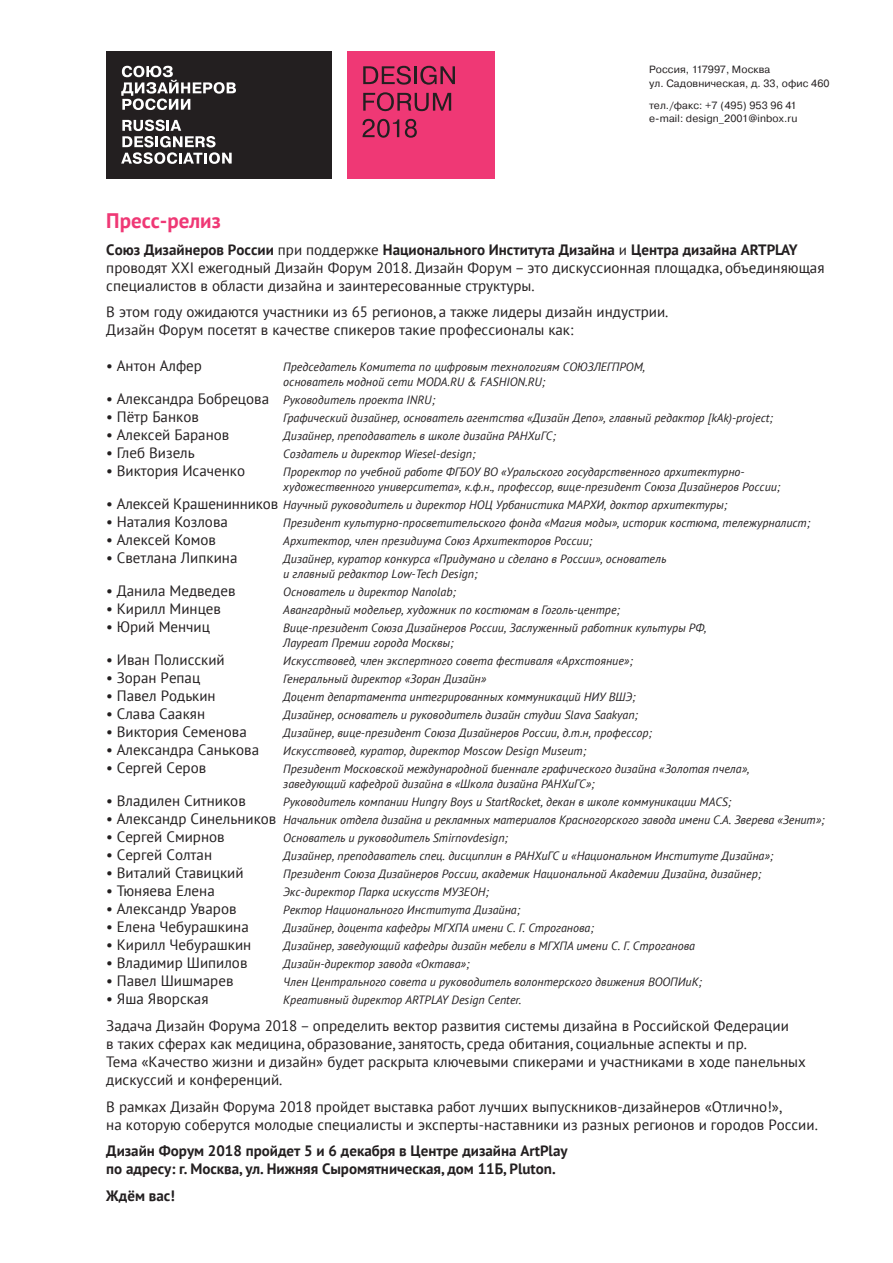
<style>
.page{position:relative;width:893px;height:1263px;background:#fff}
.page>*{position:absolute;margin:0;border:0;box-sizing:border-box;transform-origin:0 0}
.t1{font:700 21px "PT Sans";color:#ef3875}
.t2{font:15px/18px "PT Sans";color:#231f20}
.t3{font:700 15px/18px "PT Sans";color:#231f20}
.t4{font:italic 12px/15px "PT Sans";color:#231f20}
.t5{font:10.5px/13.5px "Pragmatica";letter-spacing:.01em;color:#231f20}
.s1{font-weight:700}
.s2{font-style:normal;font-size:15px}
</style>
<div class="page">
<div style="left:348px;top:51px;width:147px;height:128px;background:#ef3875"></div>
<svg style="left:363px;top:66px;width:48px;height:19px"></svg>
<hr style="left:414px;top:66px;width:3px;height:18px;background:#231f20">
<svg style="left:420px;top:66px;width:35px;height:19px"></svg>
<svg style="left:363px;top:92px;width:88px;height:19px"></svg>
<svg style="left:363px;top:119px;width:36px;height:19px"></svg>
<svg style="left:405px;top:119px;width:12px;height:19px"></svg>
<div style="left:106px;top:51px;width:226px;height:128px;background:#231f20"></div>
<svg style="left:121px;top:66px;width:115px;height:44px"></svg>
<svg style="left:121px;top:120px;width:111px;height:44px"></svg>
<p class="t5" style="left:649px;top:63px;width:182px">Россия, 117997, Москва<br>ул. Садовническая, д. 33, офис 460</p>
<p class="t5" style="left:649px;top:99px;width:150px">тел./факс: +7 (495) 953 96 41 e-mail: design_2001@inbox.ru</p>
<p class="t1" style="left:106px;top:207px;width:116px">Пресс-релиз</p>
<p class="t2" style="left:106px;top:240px;width:720px"><span class="s1">Союз Дизайнеров России</span> при поддержке <span class="s1">Национального Института Дизайна</span> и <span class="s1">Центра дизайна ARTPLAY </span>проводят XXI ежегодный Дизайн Форум 2018. Дизайн Форум – это дискуссионная площадка, объединяющая специалистов в области дизайна и заинтересованные структуры.</p>
<p class="t2" style="left:106px;top:303px;width:564px">В этом году ожидаются участники из 65 регионов, а также лидеры дизайн индустрии.<br>Дизайн Форум посетят в качестве спикеров такие профессионалы как:</p>
<p class="t2" style="left:106px;top:357px;width:97px">• Антон Алфер</p>
<p class="t4" style="left:283px;top:359px;width:363px">Председатель Комитета по цифровым технологиям СОЮЗЛЕГПРОМ, основатель модной сети MODA.RU &amp; FASHION.RU;</p>
<p class="t4" style="left:106px;top:392px;width:330px"><span class="s2">• Александра Бобрецова</span> Руководитель проекта INRU;</p>
<p class="t2" style="left:106px;top:408px;width:94px">• Пётр Банков</p>
<p class="t4" style="left:283px;top:410px;width:491px">Графический дизайнер, основатель агентства «Дизайн Депо», главный редактор [kAk)-project;</p>
<p class="t2" style="left:106px;top:426px;width:125px">• Алексей Баранов</p>
<p class="t4" style="left:283px;top:428px;width:274px">Дизайнер, преподаватель в школе дизайна РАНХиГС;</p>
<p class="t2" style="left:106px;top:444px;width:90px">• Глеб Визель</p>
<p class="t4" style="left:283px;top:446px;width:194px">Создатель и директор Wiesel-design;</p>
<p class="t2" style="left:106px;top:462px;width:140px">• Виктория Исаченко</p>
<p class="t4" style="left:283px;top:464px;width:498px">Проректор по учебной работе ФГБОУ ВО «Уральского государственного архитектурно&shy;художественного университета», к.ф.н., профессор, вице-президент Союза Дизайнеров России;</p>
<p class="t4" style="left:106px;top:497px;width:622px"><span class="s2">• Алексей Крашенинников</span> Научный руководитель и директор НОЦ Урбанистика МАРХИ, доктор архитектуры;</p>
<p class="t2" style="left:106px;top:513px;width:123px">• Наталия Козлова</p>
<p class="t4" style="left:283px;top:515px;width:528px">Президент культурно-просветительского фонда «Магия моды», историк костюма, тележурналист;</p>
<p class="t2" style="left:106px;top:531px;width:111px">• Алексей Комов</p>
<p class="t4" style="left:283px;top:533px;width:310px">Архитектор, член президиума Союз Архитекторов России;</p>
<p class="t2" style="left:106px;top:549px;width:133px">• Светлана Липкина</p>
<p class="t4" style="left:283px;top:551px;width:385px">Дизайнер, куратор конкурса «Придумано и сделано в России», основатель и главный редактор Low-Tech Design;</p>
<p class="t2" style="left:106px;top:582px;width:131px">• Данила Медведев</p>
<p class="t4" style="left:283px;top:584px;width:174px">Основатель и директор Nanolab;</p>
<p class="t2" style="left:106px;top:600px;width:116px">• Кирилл Минцев</p>
<p class="t4" style="left:283px;top:602px;width:338px">Авангардный модельер, художник по костюмам в Гоголь-центре;</p>
<p class="t2" style="left:106px;top:618px;width:105px">• Юрий Менчиц</p>
<p class="t4" style="left:283px;top:620px;width:425px">Вице-президент Союза Дизайнеров России, Заслуженный работник культуры РФ,<br>Лауреат Премии города Москвы;</p>
<p class="t2" style="left:106px;top:651px;width:120px">• Иван Полисский</p>
<p class="t4" style="left:283px;top:653px;width:351px">Искусствовед, член экспертного совета фестиваля «Архстояние»;</p>
<p class="t2" style="left:106px;top:669px;width:96px">• Зоран Репац</p>
<p class="t4" style="left:283px;top:671px;width:204px">Генеральный директор «Зоран Дизайн»</p>
<p class="t2" style="left:106px;top:687px;width:111px">• Павел Родькин</p>
<p class="t4" style="left:283px;top:689px;width:354px">Доцент департамента интегрированных коммуникаций НИУ ВШЭ;</p>
<p class="t2" style="left:106px;top:705px;width:100px">• Слава Саакян</p>
<p class="t4" style="left:283px;top:707px;width:356px">Дизайнер, основатель и руководитель дизайн студии Slava Saakyan;</p>
<p class="t2" style="left:106px;top:723px;width:142px">• Виктория Семенова</p>
<p class="t4" style="left:283px;top:725px;width:370px">Дизайнер, вице-президент Союза Дизайнеров России, д.т.н, профессор;</p>
<p class="t2" style="left:106px;top:741px;width:154px">• Александра Санькова</p>
<p class="t4" style="left:283px;top:743px;width:304px">Искусствовед, куратор, директор Moscow Design Museum;</p>
<p class="t2" style="left:106px;top:759px;width:101px">• Сергей Серов</p>
<p class="t4" style="left:283px;top:761px;width:467px">Президент Московской международной биеннале графического дизайна «Золотая пчела», заведующий кафедрой дизайна в «Школа дизайна РАНХиГС»;</p>
<p class="t2" style="left:106px;top:792px;width:141px">• Владилен Ситников</p>
<p class="t4" style="left:283px;top:794px;width:449px">Руководитель компании Hungry Boys и StartRocket, декан в школе коммуникации MACS;</p>
<p class="t4" style="left:106px;top:812px;width:719px"><span class="s2">• Александр Синельников</span> Начальник отдела дизайна и рекламных материалов Красногорского завода имени С.А. Зверева «Зенит»;</p>
<p class="t2" style="left:106px;top:828px;width:120px">• Сергей Смирнов</p>
<p class="t4" style="left:283px;top:830px;width:226px">Основатель и руководитель Smirnovdesign;</p>
<p class="t2" style="left:106px;top:846px;width:107px">• Сергей Солтан</p>
<p class="t4" style="left:283px;top:848px;width:491px">Дизайнер, преподаватель спец. дисциплин в РАНХиГС и «Национальном Институте Дизайна»;</p>
<p class="t2" style="left:106px;top:864px;width:139px">• Виталий Ставицкий</p>
<p class="t4" style="left:283px;top:866px;width:479px">Президент Союза Дизайнеров России, академик Национальной Академии Дизайна, дизайнер;</p>
<p class="t2" style="left:106px;top:882px;width:110px">• Тюняева Елена</p>
<p class="t4" style="left:283px;top:884px;width:207px">Экс-директор Парка искусств МУЗЕОН;</p>
<p class="t2" style="left:106px;top:900px;width:132px">• Александр Уваров</p>
<p class="t4" style="left:283px;top:902px;width:238px">Ректор Национального Института Дизайна;</p>
<p class="t2" style="left:106px;top:918px;width:144px">• Елена Чебурашкина</p>
<p class="t4" style="left:283px;top:920px;width:312px">Дизайнер, доцента кафедры МГХПА имени С. Г. Строганова;</p>
<p class="t2" style="left:106px;top:936px;width:147px">• Кирилл Чебурашкин</p>
<p class="t4" style="left:283px;top:938px;width:413px">Дизайнер, заведующий кафедры дизайн мебели в МГХПА имени С. Г. Строганова</p>
<p class="t2" style="left:106px;top:954px;width:143px">• Владимир Шипилов</p>
<p class="t4" style="left:283px;top:956px;width:188px">Дизайн-директор завода «Октава»;</p>
<p class="t2" style="left:106px;top:972px;width:129px">• Павел Шишмарев</p>
<p class="t4" style="left:283px;top:974px;width:420px">Член Центрального совета и руководитель волонтерского движения ВООПИиК;</p>
<p class="t2" style="left:106px;top:990px;width:104px">• Яша Яворская</p>
<p class="t4" style="left:283px;top:992px;width:240px">Креативный директор ARTPLAY Design Center.</p>
<p class="t2" style="left:106px;top:1016px;width:701px">Задача Дизайн Форума 2018 – определить вектор развития системы дизайна в Российской Федерации<br>в таких сферах как медицина, образование, занятость, среда обитания, социальные аспекты и пр.<br>Тема «Качество жизни и дизайн» будет раскрыта ключевыми спикерами и участниками в ходе панельных дискуссий и конференций.</p>
<p class="t2" style="left:106px;top:1097px;width:713px">В рамках Дизайн Форума 2018 пройдет выставка работ лучших выпускников-дизайнеров «Отлично!»,<br>на которую соберутся молодые специалисты и эксперты-наставники из разных регионов и городов России.</p>
<p class="t3" style="left:106px;top:1141px;width:463px">Дизайн Форум 2018 пройдет 5 и 6 декабря в Центре дизайна ArtPlay по адресу: г. Москва, ул. Нижняя Сыромятническая, дом 11Б, Pluton.</p>
<p class="t3" style="left:106px;top:1186px;width:70px">Ждём вас!</p>
</div>
